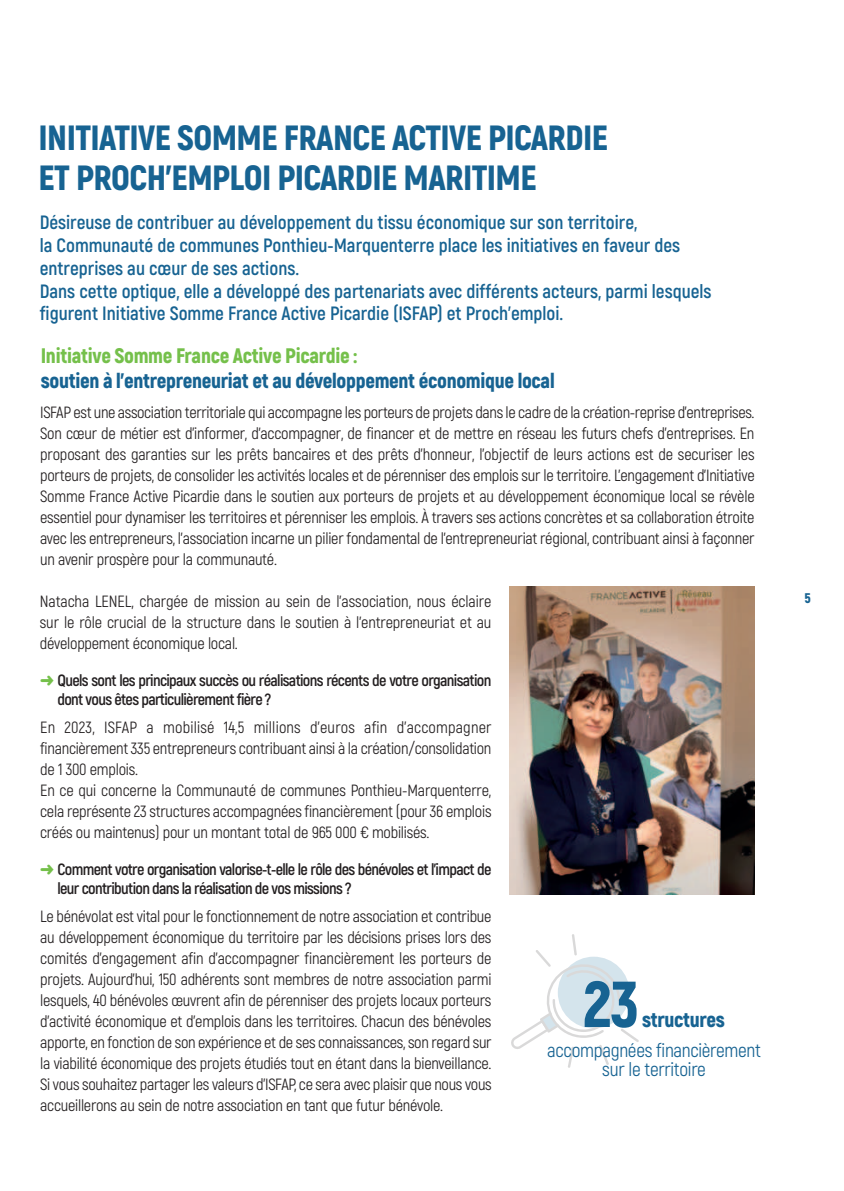
<style>
.page{position:relative;width:844px;height:1191px;background:#fff}
.page>*{position:absolute;margin:0;border:0;box-sizing:border-box;transform-origin:0 0}
.t1{font:900 64.75px "Akrobat";color:#176392}
.t2{font:900 35px/40.2px "Akrobat";letter-spacing:-.015em;color:#176392}
.t3{font:900 21px "Akrobat";letter-spacing:-.015em;color:#176392}
.t4{font:900 21px "Akrobat";letter-spacing:-.015em;color:#75c04b}
.t5{font:700 19.25px/22.8px "Akrobat";color:#176392}
.t6{font:19.25px/19.2px "Akrobat";letter-spacing:-.015em;color:#176392;text-align:center}
.t7{font:16.28px/21px "Akrobat";letter-spacing:-.015em;color:#231f20;text-align:justify}
.t8{font:700 16.28px/19.2px "Akrobat";letter-spacing:-.04em;color:#231f20}
.t9{font:900 14px "Akrobat";color:#176392}
.s1{color:#75c04b}
</style>
<div class="page">
<img style="left:509px;top:586px;width:245px;height:308px">
<svg style="left:511px;top:934px;width:127px;height:133px"></svg>
<h2 class="t2" style="left:38px;top:118px;width:571px">INITIATIVE SOMME FRANCE ACTIVE PICARDIE<br>ET PROCH'EMPLOI PICARDIE MARITIME</h2>
<p class="t5" style="left:40px;top:212px;width:673px">Désireuse de contribuer au développement du tissu économique sur son territoire,<br>la Communauté de communes Ponthieu-Marquenterre place les initiatives en faveur des entreprises au cœur de ses actions.<br>Dans cette optique, elle a développé des partenariats avec différents acteurs, parmi lesquels figurent Initiative Somme France Active Picardie (ISFAP) et Proch’emploi.</p>
<p class="t4" style="left:41px;top:344px;width:318px">Initiative Somme France Active Picardie :</p>
<p class="t3" style="left:41px;top:368px;width:515px">soutien à l'entrepreneuriat et au développement économique local</p>
<p class="t7" style="left:40px;top:402px;width:715px">ISFAP est une association territoriale qui accompagne les porteurs de projets dans le cadre de la création-reprise d’entreprises.<br>Son cœur de métier est d’informer, d'accompagner, de financer et de mettre en réseau les futurs chefs d’entreprises. En proposant des garanties sur les prêts bancaires et des prêts d’honneur, l’objectif de leurs actions est de securiser les porteurs de projets, de consolider les activités locales et de pérenniser des emplois sur le territoire. L'engagement d'Initiative Somme France Active Picardie dans le soutien aux porteurs de projets et au développement économique local se révèle essentiel pour dynamiser les territoires et pérenniser les emplois. À travers ses actions concrètes et sa collaboration étroite avec les entrepreneurs, l'association incarne un pilier fondamental de l'entrepreneuriat régional, contribuant ainsi à façonner un avenir prospère pour la communauté.</p>
<p class="t7" style="left:40px;top:591px;width:453px">Natacha LENEL, chargée de mission au sein de l'association, nous éclaire sur le rôle crucial de la structure dans le soutien à l'entrepreneuriat et au développement économique local.</p>
<p class="t8" style="left:57px;top:671px;width:435px;text-indent:-17px"><span class="s1">➜</span> Quels sont les principaux succès ou réalisations récents de votre organisation dont vous êtes particulièrement fière ?</p>
<p class="t7" style="left:40px;top:717px;width:453px;text-align:left">En 2023, ISFAP a mobilisé 14,5 millions d’euros afin d’accompagner financièrement 335 entrepreneurs contribuant ainsi à la création/consolidation de 1 300 emplois.<br>En ce qui concerne la Communauté de communes Ponthieu-Marquenterre, cela représente 23 structures accompagnées financièrement (pour 36 emplois créés ou maintenus) pour un montant total de 965 000 € mobilisés.</p>
<p class="t8" style="left:57px;top:860px;width:435px;text-indent:-17px"><span class="s1">➜</span> Comment votre organisation valorise-t-elle le rôle des bénévoles et l'impact de leur contribution dans la réalisation de vos missions ?</p>
<p class="t7" style="left:40px;top:906px;width:453px">Le bénévolat est vital pour le fonctionnement de notre association et contribue au développement économique du territoire par les décisions prises lors des comités d’engagement afin d’accompagner financièrement les porteurs de projets. Aujourd’hui, 150 adhérents sont membres de notre association parmi lesquels, 40 bénévoles œuvrent afin de pérenniser des projets locaux porteurs d’activité économique et d’emplois dans les territoires. Chacun des bénévoles apporte, en fonction de son expérience et de ses connaissances, son regard sur la viabilité économique des projets étudiés tout en étant dans la bienveillance.<br>Si vous souhaitez partager les valeurs d’ISFAP, ce sera avec plaisir que nous vous accueillerons au sein de notre association en tant que futur bénévole.</p>
<h1 class="t1" style="left:583px;top:968px;width:57px">23</h1>
<p class="t3" style="left:642px;top:1008px;width:84px">structures</p>
<p class="t6" style="left:547px;top:1040px;width:215px">accompagnées financièrement sur le territoire</p>
<p class="t9" style="left:804px;top:590px;width:8px">5</p>
</div>
